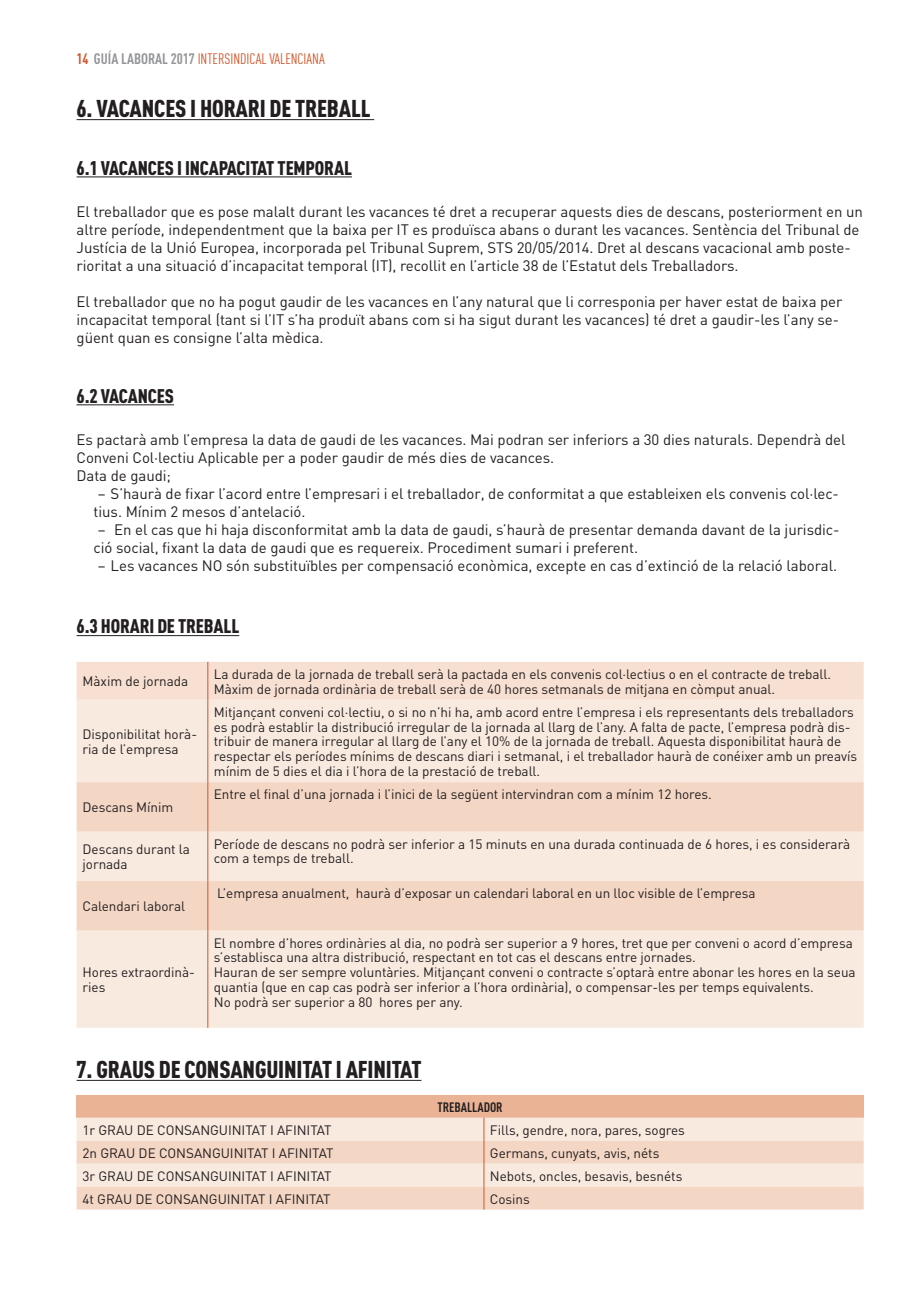
<style>
.page{position:relative;width:919px;height:1289px;background:#fff}
.page>*{position:absolute;margin:0;border:0;box-sizing:border-box;transform-origin:0 0}
.t1{font:900 24px "DIN Cond";letter-spacing:-.005em;color:#231f20}
.t2{font:900 19.5px "DIN Cond";letter-spacing:-.005em;color:#231f20}
.t3{font:15px/18px "DIN";letter-spacing:-.005em;color:#231f20}
.t4{font:15px "DIN Cond";color:#d1552b}
.t5{font:13.5px/14.9px "DIN";letter-spacing:-.005em;color:#231f20}
.t6{font:700 13.5px "DIN Cond";letter-spacing:-.005em;color:#231f20}
.s1{font-weight:700}
.s2{font-weight:700;color:#939598}
</style>
<div class="page">
<hr style="left:77px;top:119px;width:297px;height:1px;background:#231f20">
<hr style="left:77px;top:176px;width:275px;height:1px;background:#231f20">
<hr style="left:77px;top:404px;width:97px;height:1px;background:#231f20">
<hr style="left:77px;top:635px;width:162px;height:1px;background:#231f20">
<div style="left:77px;top:662px;width:786px;height:37px;background:#f7dfd1"></div>
<div style="left:77px;top:699px;width:786px;height:328px;background:#f9eadf"></div>
<svg style="left:77px;top:782px;width:786px;height:148px;background:#f5dccd"></svg>
<hr style="left:207px;top:662px;width:1px;height:37px;background:#d1552b">
<hr style="left:207px;top:699px;width:1px;height:83px;background:#d1552b">
<hr style="left:207px;top:782px;width:1px;height:49px;background:#d1552b">
<hr style="left:207px;top:831px;width:1px;height:50px;background:#d1552b">
<hr style="left:207px;top:881px;width:1px;height:49px;background:#d1552b">
<hr style="left:207px;top:930px;width:1px;height:97px;background:#d1552b">
<hr style="left:77px;top:1079px;width:344px;height:1px;background:#231f20">
<div style="left:77px;top:1094px;width:786px;height:23px;background:#ebb395"></div>
<div style="left:77px;top:1117px;width:786px;height:23px;background:#f9eadf"></div>
<svg style="left:77px;top:1140px;width:786px;height:69px;background:#f5dccd"></svg>
<svg style="left:483px;top:1117px;width:1px;height:92px"></svg>
<p class="t4" style="left:77px;top:50px;width:250px"><span class="s1">14</span> <span class="s2">GUÍA LABORAL 2017</span> INTERSINDICAL VALENCIANA</p>
<h1 class="t1" style="left:77px;top:93px;width:295px">6. VACANCES I HORARI DE TREBALL</h1>
<h2 class="t2" style="left:77px;top:155px;width:277px">6.1 VACANCES I INCAPACITAT TEMPORAL</h2>
<p class="t3" style="left:77px;top:202px;width:787px">El treballador que es pose malalt durant les vacances té dret a recuperar aquests dies de descans, posteriorment en un altre període, independentment que la baixa per IT es produïsca abans o durant les vacances. Sentència del Tribunal de Justícia de la Unió Europea, incorporada pel Tribunal Suprem, STS 20/05/2014. Dret al descans vacacional amb poste&shy;rioritat a una situació d’incapacitat temporal (IT), recollit en l’article 38 de l’Estatut dels Treballadors.</p>
<p class="t3" style="left:77px;top:292px;width:767px">El treballador que no ha pogut gaudir de les vacances en l’any natural que li corresponia per haver estat de baixa per incapacitat temporal (tant si l’IT s’ha produït abans com si ha sigut durant les vacances) té dret a gaudir-les l’any se&shy;güent quan es consigne l’alta mèdica.</p>
<h2 class="t2" style="left:77px;top:383px;width:99px">6.2 VACANCES</h2>
<p class="t3" style="left:77px;top:430px;width:770px">Es pactarà amb l’empresa la data de gaudi de les vacances. Mai podran ser inferiors a 30 dies naturals. Dependrà del<br>Conveni Col·lectiu Aplicable per a poder gaudir de més dies de vacances.<br>Data de gaudi;</p>
<p class="t3" style="left:94px;top:484px;width:747px">− S’haurà de fixar l’acord entre l’empresari i el treballador, de conformitat a que estableixen els convenis col·lec&shy;tius. Mínim 2 mesos d’antelació.<br>− En el cas que hi haja disconformitat amb la data de gaudi, s’haurà de presentar demanda davant de la jurisdic&shy;ció social, fixant la data de gaudi que es requereix. Procediment sumari i preferent.<br>− Les vacances NO són substituïbles per compensació econòmica, excepte en cas d’extinció de la relació laboral.</p>
<h2 class="t2" style="left:77px;top:614px;width:164px">6.3 HORARI DE TREBALL</h2>
<p class="t5" style="left:83px;top:673px;width:107px">Màxim de jornada</p>
<p class="t5" style="left:214px;top:666px;width:618px">La durada de la jornada de treball serà la pactada en els convenis col·lectius o en el contracte de treball.<br>Màxim de jornada ordinària de treball serà de 40 hores setmanals de mitjana en còmput anual.</p>
<p class="t5" style="left:83px;top:726px;width:116px">Disponibilitat horà&shy;ria de l’empresa</p>
<p class="t5" style="left:214px;top:704px;width:644px">Mitjançant conveni col·lectiu, o si no n’hi ha, amb acord entre l’empresa i els representants dels treballadors es podrà establir la distribució irregular de la jornada al llarg de l’any. A falta de pacte, l’empresa podrà dis&shy;tribuir de manera irregular al llarg de l’any el 10% de la jornada de treball. Aquesta disponibilitat haurà de respectar els períodes mínims de descans diari i setmanal, i el treballador haurà de conéixer amb un preavís mínim de 5 dies el dia i l’hora de la prestació de treball.</p>
<p class="t5" style="left:83px;top:799px;width:92px">Descans Mínim</p>
<p class="t5" style="left:214px;top:786px;width:499px">Entre el final d’una jornada i l’inici de la següent intervindran com a mínim 12 hores.</p>
<p class="t5" style="left:83px;top:841px;width:109px">Descans durant la jornada</p>
<p class="t5" style="left:214px;top:836px;width:638px">Període de descans no podrà ser inferior a 15 minuts en una durada continuada de 6 hores, i es considerarà com a temps de treball.</p>
<p class="t5" style="left:83px;top:898px;width:104px">Calendari laboral</p>
<p class="t5" style="left:217px;top:885px;width:540px">L’empresa anualment, haurà d’exposar un calendari laboral en un lloc visible de l’empresa</p>
<p class="t5" style="left:83px;top:964px;width:114px">Hores extraordinà&shy;ries</p>
<p class="t5" style="left:214px;top:935px;width:643px">El nombre d’hores ordinàries al dia, no podrà ser superior a 9 hores, tret que per conveni o acord d’empresa s’establisca una altra distribució, respectant en tot cas el descans entre jornades.<br>Hauran de ser sempre voluntàries. Mitjançant conveni o contracte s’optarà entre abonar les hores en la seua quantia (que en cap cas podrà ser inferior a l’hora ordinària), o compensar-les per temps equivalents.<br>No podrà ser superior a 80 hores per any.</p>
<h1 class="t1" style="left:77px;top:1053px;width:346px">7. GRAUS DE CONSANGUINITAT I AFINITAT</h1>
<p class="t6" style="left:437px;top:1098px;width:67px">TREBALLADOR</p>
<p class="t5" style="left:83px;top:1121px;width:250px">1r GRAU DE CONSANGUINITAT I AFINITAT</p>
<p class="t5" style="left:490px;top:1121px;width:196px">Fills, gendre, nora, pares, sogres</p>
<p class="t5" style="left:83px;top:1144px;width:252px">2n GRAU DE CONSANGUINITAT I AFINITAT</p>
<p class="t5" style="left:490px;top:1144px;width:171px">Germans, cunyats, avis, néts</p>
<p class="t5" style="left:83px;top:1167px;width:250px">3r GRAU DE CONSANGUINITAT I AFINITAT</p>
<p class="t5" style="left:490px;top:1167px;width:194px">Nebots, oncles, besavis, besnéts</p>
<p class="t5" style="left:83px;top:1190px;width:249px">4t GRAU DE CONSANGUINITAT I AFINITAT</p>
<p class="t5" style="left:490px;top:1190px;width:41px">Cosins</p>
</div>
